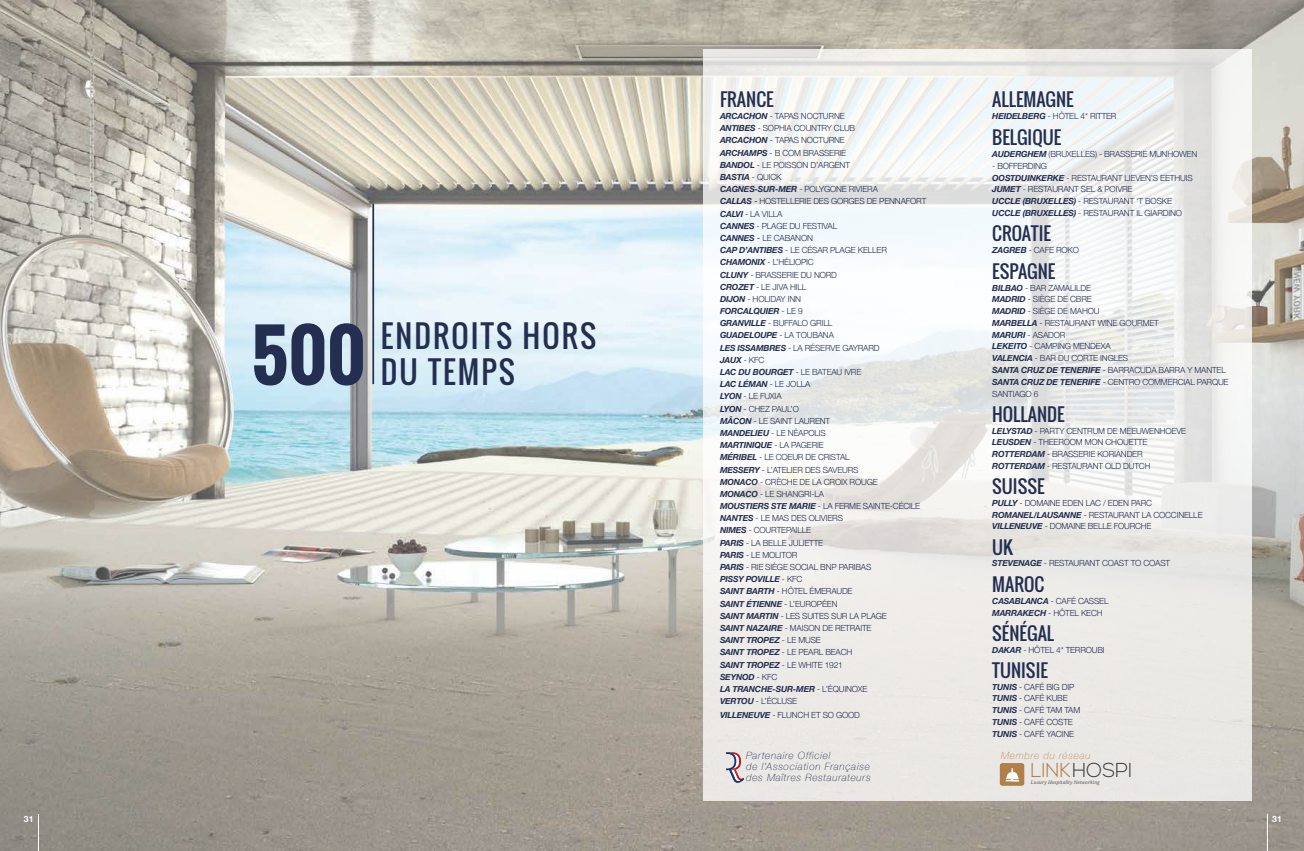
<style>
.page{position:relative;width:1304px;height:851px;background:#fff}
.page>*{position:absolute;margin:0;border:0;box-sizing:border-box;transform-origin:0 0}
.t1{font:700 68.2px "Oswald";color:#232e51}
.t2{font:30px/36px "Oswald";letter-spacing:.07em;color:#232e51}
.t3{font:300 20.1px "Nexa";letter-spacing:-.005em;color:#3c3c3b}
.t4{font:17.6px "Oswald";color:#232e51}
.t5{font:italic 100 10px/11px "Helvetica Neue";letter-spacing:.07em;color:#232e51}
.t6{font:italic 100 10px "Helvetica Neue";letter-spacing:.07em;color:#bf8850}
.t7{font:700 8.6px "Helvetica Neue";color:#fff}
.t8{font:300 8.4px/12.2px "Helvetica Neue";letter-spacing:-.02em;color:#232e51}
.t9{font:italic 4.7px "Droid Serif";color:#575756}
.s1{font-weight:700;font-style:italic}
.s2{font-family:"Minion Pro";font-weight:400;font-size:10.1px;color:#000}
.s3{color:#b17f4a}
</style>
<div class="page">
<img style="left:0;top:0;width:1304px;height:850px">
<hr style="left:38px;top:813px;width:1px;height:37px;background:#fff">
<svg style="left:704px;top:50px;width:548px;height:751px;fill:#edece9"></svg>
<hr style="left:372px;top:204px;width:2px;height:180px;background:#232e51">
<svg style="left:726px;top:752px;width:19px;height:30px"></svg>
<div style="left:1000px;top:763px;width:24px;height:22px;background:#b17f4a;border-radius:3px"></div>
<svg style="left:1005px;top:768px;width:14px;height:13px"></svg>
<hr style="left:1267px;top:813px;width:1px;height:37px;background:#fff">
<p class="t7" style="left:24px;top:812px;width:11px">31</p>
<h1 class="t1" style="left:251px;top:304px;width:116px">500</h1>
<h2 class="t2" style="left:381px;top:317px;width:217px">ENDROITS HORS<br>DU TEMPS</h2>
<h3 class="t4" style="left:720px;top:86px;width:55px">FRANCE</h3>
<p class="t8" style="left:720px;top:109px;width:208px"><span class="s1">ARCACHON</span> - TAPAS NOCTURNE<br><span class="s1">ANTIBES</span> - SOPHIA COUNTRY CLUB<br><span class="s1">ARCACHON</span> - TAPAS NOCTURNE<br><span class="s1">ARCHAMPS</span> - B COM BRASSERIE<br><span class="s1">BANDOL</span> - LE POISSON D’ARGENT<br><span class="s1">BASTIA</span> - QUICK<br><span class="s1">CAGNES-SUR-MER</span> - POLYGONE RIVIERA<br><span class="s1">CALLAS</span> <span class="s2">-</span> HOSTELLERIE DES GORGES DE PENNAFORT<br><span class="s1">CALVI</span> - LA VILLA<br><span class="s1">CANNES</span> - PLAGE DU FESTIVAL<br><span class="s1">CANNES</span> <span class="s2">-</span> LE CABANON<br><span class="s1">CAP D’ANTIBES</span> - LE CÉSAR PLAGE KELLER<br><span class="s1">CHAMONIX</span> - L’HÉLIOPIC<br><span class="s1">CLUNY</span> - BRASSERIE DU NORD<br><span class="s1">CROZET</span> - LE JIVA HILL<br><span class="s1">DIJON</span> - HOLIDAY INN<br><span class="s1">FORCALQUIER</span> - LE 9<br><span class="s1">GRANVILLE</span> - BUFFALO GRILL<br><span class="s1">GUADELOUPE</span> - LA TOUBANA<br><span class="s1">LES ISSAMBRES</span> - LA RÉSERVE GAYRARD<br><span class="s1">JAUX</span> - KFC<br><span class="s1">LAC DU BOURGET</span> - LE BATEAU IVRE<br><span class="s1">LAC LÉMAN</span> - LE JOLLA<br><span class="s1">LYON</span> - LE FUXIA<br><span class="s1">LYON</span> - CHEZ PAUL’O<br><span class="s1">MÂCON</span> - LE SAINT LAURENT<br><span class="s1">MANDELIEU</span> - LE NÉAPOLIS<br><span class="s1">MARTINIQUE</span> - LA PAGERIE<br><span class="s1">MÉRIBEL</span> - LE COEUR DE CRISTAL<br><span class="s1">MESSERY</span> - L’ATELIER DES SAVEURS<br><span class="s1">MONACO</span> - CRÈCHE DE LA CROIX ROUGE<br><span class="s1">MONACO</span> - LE SHANGRI-LA<br><span class="s1">MOUSTIERS STE MARIE</span> - LA FERME SAINTE-CÉCILE<br><span class="s1">NANTES</span> - LE MAS DES OLIVIERS<br><span class="s1">NIMES</span> - COURTEPAILLE<br><span class="s1">PARIS</span> - LA BELLE JULIETTE<br><span class="s1">PARIS</span> - LE MOLITOR<br><span class="s1">PARIS</span> - RIE SIÈGE SOCIAL BNP PARIBAS<br><span class="s1">PISSY POVILLE</span> - KFC<br><span class="s1">SAINT BARTH</span> - HÔTEL ÉMERAUDE<br><span class="s1">SAINT ÉTIENNE</span> - L’EUROPÉEN<br><span class="s1">SAINT MARTIN</span> - LES SUITES SUR LA PLAGE<br><span class="s1">SAINT NAZAIRE</span> - MAISON DE RETRAITE<br><span class="s1">SAINT TROPEZ</span> - LE MUSE<br><span class="s1">SAINT TROPEZ</span> - LE PEARL BEACH<br><span class="s1">SAINT TROPEZ</span> - LE WHITE 1921<br><span class="s1">SEYNOD</span> - KFC<br><span class="s1">LA TRANCHE-SUR-MER</span> - L’ÉQUINOXE<br><span class="s1">VERTOU</span> - L’ÉCLUSE</p>
<p class="t8" style="left:720px;top:707px;width:141px"><span class="s1">VILLENEUVE</span> - FLUNCH ET SO GOOD</p>
<h3 class="t4" style="left:992px;top:86px;width:83px">ALLEMAGNE</h3>
<p class="t8" style="left:992px;top:109px;width:126px"><span class="s1">HEIDELBERG</span> - HÔTEL 4* RITTER</p>
<h3 class="t4" style="left:992px;top:124px;width:71px">BELGIQUE</h3>
<p class="t8" style="left:992px;top:147px;width:207px"><span class="s1">AUDERGHEM</span> (BRUXELLES) - BRASSERIE MUNHOWEN</p>
<p class="t8" style="left:992px;top:159px;width:202px;line-height:11.8px">- BOFFERDING<br><span class="s1">OOSTDUINKERKE</span> - RESTAURANT LIEVEN’S EETHUIS <span class="s1">JUMET</span> - RESTAURANT SEL &amp; POIVRE<br><span class="s1">UCCLE (BRUXELLES)</span> - RESTAURANT ‘T BOSKE <span class="s1">UCCLE (BRUXELLES)</span> - RESTAURANT IL GIARDINO</p>
<h3 class="t4" style="left:992px;top:220px;width:60px">CROATIE</h3>
<p class="t8" style="left:992px;top:243px;width:88px"><span class="s1">ZAGREB</span> - CAFE ROKO</p>
<h3 class="t4" style="left:992px;top:258px;width:65px">ESPAGNE</h3>
<p class="t8" style="left:992px;top:281px;width:238px;line-height:11.8px"><span class="s1">BILBAO</span> - BAR ZAMALILDE<br><span class="s1">MADRID</span> - SIÈGE DE CBRE<br><span class="s1">MADRID</span> - SIÈGE DE MAHOU<br><span class="s1">MARBELLA</span> - RESTAURANT WINE GOURMET<br><span class="s1">MARURI</span> - ASADOR<br><span class="s1">LEKEITO</span> - CAMPING MENDEXA<br><span class="s1">VALENCIA</span> - BAR DU CORTE INGLES<br><span class="s1">SANTA CRUZ DE TENERIFE</span> - BARRACUDA BARRA Y MANTEL<br><span class="s1">SANTA CRUZ DE TENERIFE</span> - CENTRO COMMERCIAL PARQUE<br>SANTIAGO 6</p>
<h3 class="t4" style="left:992px;top:401px;width:74px">HOLLANDE</h3>
<p class="t8" style="left:992px;top:424px;width:195px;line-height:11.8px"><span class="s1">LELYSTAD</span> - PARTY CENTRUM DE MEEUWENHOEVE <span class="s1">LEUSDEN</span> - THEEROOM MON CHOUETTE <span class="s1">ROTTERDAM</span> - BRASSERIE KORIANDER <span class="s1">ROTTERDAM</span> - RESTAURANT OLD DUTCH</p>
<h3 class="t4" style="left:992px;top:473px;width:54px">SUISSE</h3>
<p class="t8" style="left:992px;top:496px;width:212px;line-height:11.8px"><span class="s1">PULLY</span> - DOMAINE EDEN LAC / EDEN PARC<br><span class="s1">ROMANEL/LAUSANNE</span> - RESTAURANT LA COCCINELLE<br><span class="s1">VILLENEUVE</span> - DOMAINE BELLE FOURCHE</p>
<h3 class="t4" style="left:992px;top:533px;width:22px">UK</h3>
<p class="t8" style="left:992px;top:556px;width:179px"><span class="s1">STEVENAGE</span> - RESTAURANT COAST TO COAST</p>
<h3 class="t4" style="left:992px;top:571px;width:54px">MAROC</h3>
<p class="t8" style="left:992px;top:594px;width:118px;line-height:11.8px"><span class="s1">CASABLANCA</span> - CAFÉ CASSEL<br><span class="s1">MARRAKECH</span> - HÔTEL KECH</p>
<h3 class="t4" style="left:992px;top:619px;width:63px">SÉNÉGAL</h3>
<p class="t8" style="left:992px;top:642px;width:114px"><span class="s1">DAKAR</span> - HÔTEL 4* TERROUBI</p>
<h3 class="t4" style="left:992px;top:656px;width:57px">TUNISIE</h3>
<p class="t8" style="left:992px;top:680px;width:90px;line-height:11.8px"><span class="s1">TUNIS</span> - CAFÉ BIG DIP<br><span class="s1">TUNIS</span> - CAFÉ KUBE<br><span class="s1">TUNIS</span> - CAFÉ TAM TAM<br><span class="s1">TUNIS</span> - CAFÉ COSTE<br><span class="s1">TUNIS</span> - CAFÉ YACINE</p>
<p class="t5" style="left:746px;top:749px;width:126px">Partenaire Officiel<br>de l’Association Française des Maîtres Restaurateurs</p>
<p class="t6" style="left:1001px;top:747px;width:91px">Membre du réseau</p>
<h3 class="t3" style="left:1030px;top:758px;width:103px"><span class="s3">LINK</span>HOSPI</h3>
<p class="t9" style="left:1031px;top:779px;width:70px">Luxury Hospitality Networking</p>
<p class="t7" style="left:1272px;top:812px;width:11px">31</p>
</div>
